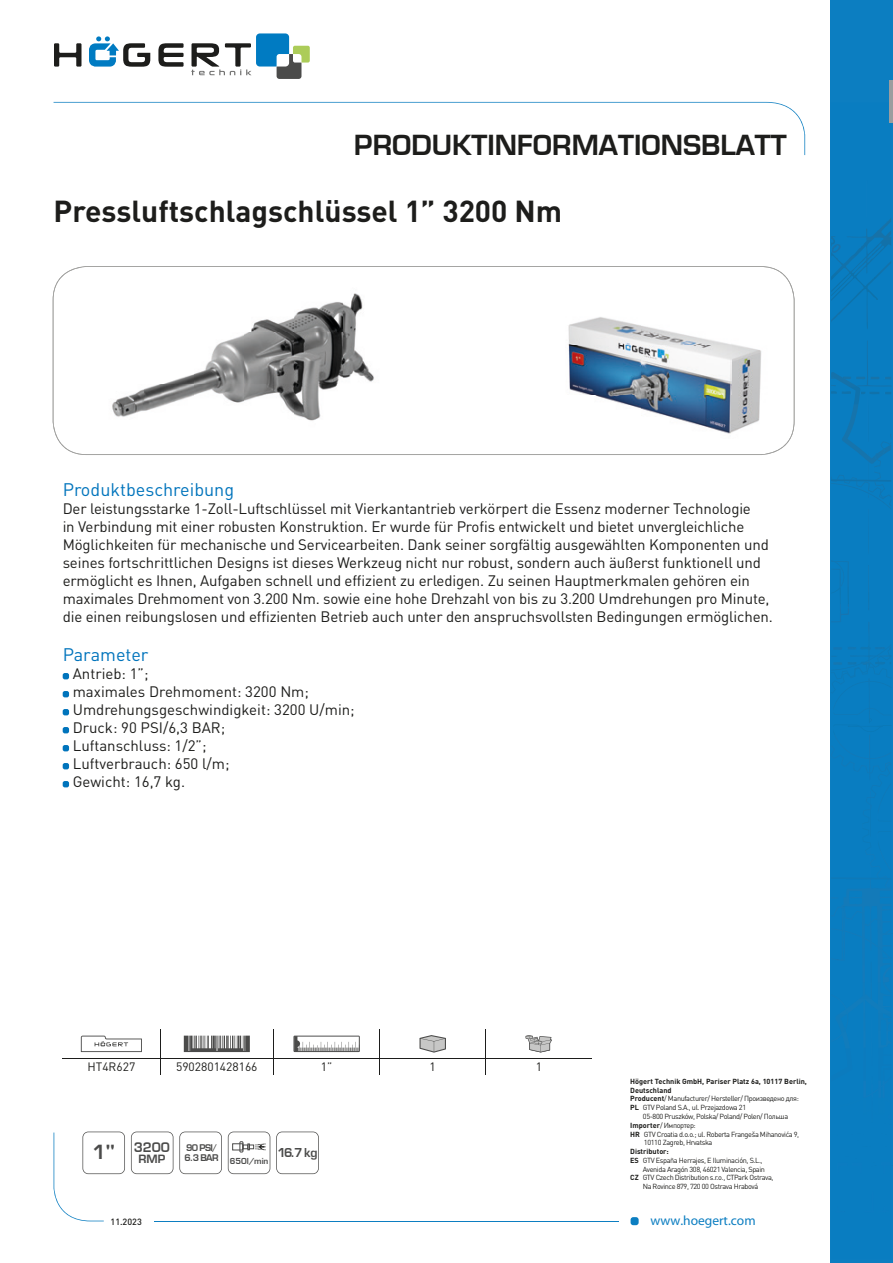
<style>
.page{position:relative;width:893px;height:1263px;background:#fff}
.page>*{position:absolute;margin:0;border:0;box-sizing:border-box;transform-origin:0 0}
.t1{font:700 30px "DIN Pro";color:#1d1d1b}
.t2{font:700 27px "Euromode";color:#1d1d1b}
.t3{font:18px "DIN Pro";color:#0074bc}
.t4{font:15px/18px "DIN Pro";letter-spacing:-.01em;color:#1d1d1b}
.t5{font:13.5px "Myriad Pro";color:#0c7ec1}
.t6{font:700 12.9px "Euromode";color:#4b4b4a}
.t7{font:12px "DIN Pro";color:#1d1d1b}
.t8{font:700 12px "Euromode";color:#4b4b4a}
.t9{font:700 11.1px "Euromode";color:#4b4b4a}
.t10{font:500 9px "DIN Pro";color:#1d1d1b}
.t11{font:700 9px "Euromode";color:#4b4b4a}
.t12{font:700 8.1px "Euromode";color:#4b4b4a}
.t13{font:7.35px "DIN Pro";letter-spacing:-.05em;color:#1d1d1b}
.t14{font:700 7.35px "DIN Pro";color:#1d1d1b}
.s1{font-size:19.05px}
.s2{font-weight:700}
</style>
<div class="page">
<div style="left:631px;top:1217px;width:8px;height:8px;background:#0c7ec1;border-radius:3px"></div>
<svg style="left:54px;top:102px;width:751px;height:53px"></svg>
<hr style="left:154px;top:1220px;width:465px;height:1px;background:#0c7ec1">
<div style="left:830px;top:0;width:63px;height:1263px;background:#0c7ec1"></div>
<img style="left:831px;top:301px;width:37px;height:28px">
<img style="left:887px;top:222px;width:4px;height:45px">
<img style="left:831px;top:222px;width:56px;height:79px">
<svg style="left:831px;top:341px;width:60px;height:422px"></svg>
<img style="left:848px;top:647px;width:43px;height:18px">
<hr style="left:890px;top:80px;width:3px;height:43px;background:#9a9d9f">
<svg style="left:53px;top:266px;width:741px;height:189px"></svg>
<svg style="left:54px;top:43px;width:27px;height:24px"></svg>
<svg style="left:158px;top:43px;width:26px;height:24px"></svg>
<svg style="left:89px;top:36px;width:61px;height:31px"></svg>
<svg style="left:191px;top:33px;width:119px;height:46px"></svg>
<img style="left:95px;top:281px;width:299px;height:155px">
<img style="left:551px;top:295px;width:225px;height:150px">
<svg style="left:160px;top:1029px;width:1px;height:46px"></svg>
<svg style="left:273px;top:1029px;width:1px;height:46px"></svg>
<svg style="left:379px;top:1029px;width:1px;height:46px"></svg>
<hr style="left:63px;top:1058px;width:97px;height:1px;background:#1d1d1b">
<hr style="left:160px;top:1058px;width:114px;height:1px;background:#1d1d1b">
<hr style="left:274px;top:1058px;width:106px;height:1px;background:#1d1d1b">
<hr style="left:380px;top:1058px;width:106px;height:1px;background:#1d1d1b">
<hr style="left:486px;top:1058px;width:106px;height:1px;background:#1d1d1b">
<svg style="left:81px;top:1036px;width:61px;height:16px"></svg>
<svg style="left:184px;top:1036px;width:66px;height:16px"></svg>
<svg style="left:293px;top:1036px;width:67px;height:16px"></svg>
<svg style="left:419px;top:1035px;width:27px;height:17px"></svg>
<svg style="left:526px;top:1035px;width:26px;height:17px"></svg>
<svg style="left:54px;top:1131px;width:71px;height:90px"></svg>
<svg style="left:131px;top:1131px;width:42px;height:43px"></svg>
<svg style="left:179px;top:1131px;width:43px;height:43px"></svg>
<svg style="left:228px;top:1131px;width:42px;height:43px"></svg>
<svg style="left:276px;top:1131px;width:43px;height:43px"></svg>
<svg style="left:63px;top:673px;width:6px;height:6px"></svg>
<svg style="left:63px;top:691px;width:6px;height:6px"></svg>
<svg style="left:63px;top:709px;width:6px;height:6px"></svg>
<svg style="left:63px;top:727px;width:6px;height:6px"></svg>
<svg style="left:63px;top:745px;width:6px;height:6px"></svg>
<svg style="left:63px;top:763px;width:6px;height:6px"></svg>
<svg style="left:63px;top:781px;width:6px;height:6px"></svg>
<h2 class="t2" style="left:354px;top:128px;width:434px">PRODUKTINFORMATIONSBLATT</h2>
<h1 class="t1" style="left:54px;top:191px;width:510px">Pressluftschlagschlüssel 1” 3200 Nm</h1>
<p class="t3" style="left:63px;top:477px;width:173px">Produktbeschreibung</p>
<p class="t4" style="left:63px;top:499px;width:712px">Der leistungsstarke 1-Zoll-Luftschlüssel mit Vierkantantrieb verkörpert die Essenz moderner Technologie<br>in Verbindung mit einer robusten Konstruktion. Er wurde für Profis entwickelt und bietet unvergleichliche Möglichkeiten für mechanische und Servicearbeiten. Dank seiner sorgfältig ausgewählten Komponenten und seines fortschrittlichen Designs ist dieses Werkzeug nicht nur robust, sondern auch äußerst funktionell und ermöglicht es Ihnen, Aufgaben schnell und effizient zu erledigen. Zu seinen Hauptmerkmalen gehören ein maximales Drehmoment von 3.200 Nm. sowie eine hohe Drehzahl von bis zu 3.200 Umdrehungen pro Minute, die einen reibungslosen und effizienten Betrieb auch unter den anspruchsvollsten Bedingungen ermöglichen.</p>
<p class="t3" style="left:63px;top:643px;width:87px">Parameter</p>
<p class="t4" style="left:73px;top:664px;width:283px">Antrieb: 1”;<br>maximales Drehmoment: 3200 Nm;<br>Umdrehungsgeschwindigkeit: 3200 U/min;<br>Druck: 90 PSI/6,3 BAR;<br>Luftanschluss: 1/2”;<br>Luftverbrauch: 650 l/m;<br>Gewicht: 16,7 kg.</p>
<p class="t7" style="left:87px;top:1059px;width:49px">HT4R627</p>
<p class="t7" style="left:176px;top:1059px;width:83px">5902801428166</p>
<p class="t7" style="left:321px;top:1059px;width:13px">1”</p>
<p class="t7" style="left:430px;top:1059px;width:8px">1</p>
<p class="t7" style="left:536px;top:1059px;width:8px">1</p>
<p class="t6" style="left:93px;top:1139px;width:79px"><span class="s1">1"</span> 3200</p>
<p class="t9" style="left:138px;top:1152px;width:28px">RMP</p>
<p class="t11" style="left:186px;top:1142px;width:32px">90 PSI/</p>
<p class="t12" style="left:185px;top:1156px;width:85px"><sup>6.3</sup> <sup>BAR</sup> 650l/min</p>
<p class="t8" style="left:277px;top:1145px;width:42px">16.7 kg</p>
<p class="t14" style="left:630px;top:1076px;width:178px">Högert Technik GmbH, Pariser Platz 6a, 10117 Berlin,</p>
<p class="t14" style="left:630px;top:1085px;width:43px">Deutschland</p>
<p class="t13" style="left:630px;top:1094px;width:170px"><span class="s2">Producent</span>/ Manufacturer/ Hersteller/ Произведено для:</p>
<p class="t13" style="left:630px;top:1102px;width:117px"><span class="s2">PL</span> GTV Poland S.A., ul. Przejazdowa 21</p>
<p class="t13" style="left:643px;top:1111px;width:147px">05-800 Pruszków, Polska/ Poland/ Polen/ Польша</p>
<p class="t13" style="left:630px;top:1120px;width:67px"><span class="s2">Importer</span>/ Импортер:</p>
<p class="t13" style="left:630px;top:1129px;width:171px"><span class="s2">HR</span> GTV Croatia d.o.o.; ul. Roberta Frangeša Mihanovića 9,</p>
<p class="t13" style="left:644px;top:1138px;width:70px">10110 Zagreb, Hrvatska</p>
<p class="t14" style="left:630px;top:1146px;width:40px">Distributor:</p>
<p class="t13" style="left:630px;top:1155px;width:134px"><span class="s2">ES</span> GTV España Herrajes, E Iluminación, S.L.,</p>
<p class="t13" style="left:643px;top:1164px;width:124px">Avenida Aragón 308, 46021 Valencia, Spain</p>
<p class="t13" style="left:630px;top:1173px;width:145px"><span class="s2">CZ</span> GTV Czech Distribution s.r.o., CTPark Ostrava,</p>
<p class="t13" style="left:643px;top:1181px;width:117px">Na Rovince 879, 720 00 Ostrava Hrabová</p>
<p class="t10" style="left:111px;top:1216px;width:33px">11.2023</p>
<p class="t5" style="left:651px;top:1212px;width:107px">www.hoegert.com</p>
</div>
